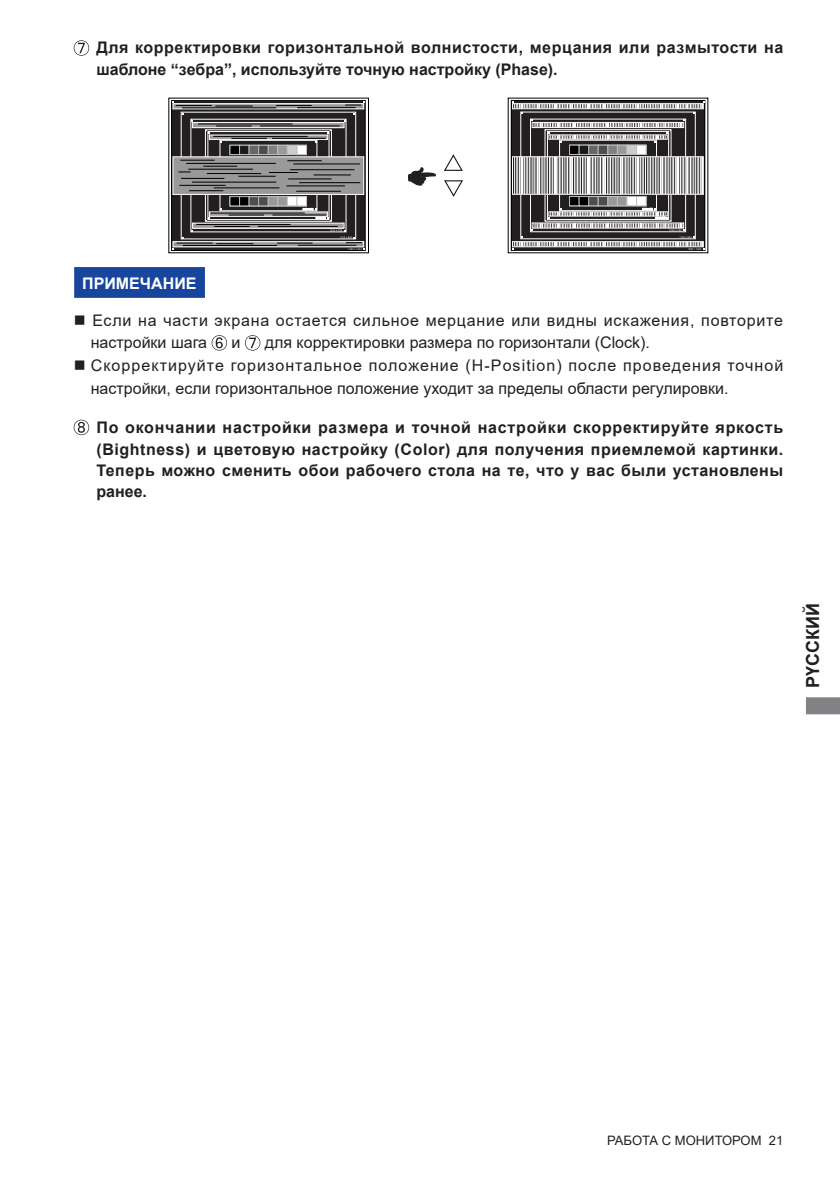
<style>
.page{position:relative;width:840px;height:1191px;background:#fff}
.page>*{position:absolute;margin:0;border:0;box-sizing:border-box;transform-origin:0 0}
.t1{font:700 18px "Arial";color:#231f20}
.t2{font:700 16px/21.2px "Arial";letter-spacing:.03em;color:#231f20;text-align:justify}
.t3{font:16px/22.6px "Arial";letter-spacing:.01em;color:#231f20}
.t4{font:16px/22.6px "Arial";letter-spacing:.035em;color:#231f20}
.t5{font:16px "Arial";color:#231f20}
.t6{font:700 16px "Arial";color:#fff}
.t7{font:13px "Arial";color:#231f20}
</style>
<div class="page">
<svg style="left:806px;top:697px;width:33px;height:17px"></svg>
<svg style="left:511px;top:101px;width:193px;height:149px"></svg>
<svg style="left:168px;top:98px;width:200px;height:155px"></svg>
<hr style="left:288px;top:179px;width:43px;height:1px;background:#000">
<hr style="left:299px;top:182px;width:61px;height:1px;background:#000">
<hr style="left:286px;top:185px;width:59px;height:1px;background:#000">
<hr style="left:296px;top:191px;width:45px;height:1px;background:#000">
<hr style="left:198px;top:124px;width:94px;height:1px;background:#000">
<hr style="left:216px;top:126px;width:35px;height:1px;background:#000">
<hr style="left:260px;top:126px;width:79px;height:1px;background:#000">
<hr style="left:213px;top:136px;width:94px;height:1px;background:#000">
<hr style="left:231px;top:138px;width:36px;height:1px;background:#000">
<hr style="left:272px;top:138px;width:53px;height:1px;background:#000">
<hr style="left:210px;top:213px;width:95px;height:1px;background:#000">
<hr style="left:228px;top:215px;width:36px;height:1px;background:#000">
<hr style="left:272px;top:215px;width:54px;height:1px;background:#000">
<hr style="left:196px;top:224px;width:94px;height:1px;background:#000">
<hr style="left:214px;top:226px;width:35px;height:1px;background:#000">
<hr style="left:258px;top:226px;width:79px;height:1px;background:#000">
<svg style="left:211px;top:335px;width:16px;height:15px"></svg>
<svg style="left:245px;top:335px;width:15px;height:15px"></svg>
<svg style="left:74px;top:420px;width:15px;height:15px"></svg>
<svg style="left:74px;top:40px;width:15px;height:16px"></svg>
<div style="left:74px;top:267px;width:130px;height:30px;background:#18469d;border:1px solid #18469d"></div>
<svg style="left:408px;top:167px;width:28px;height:19px"></svg>
<svg style="left:444px;top:154px;width:18px;height:43px"></svg>
<p class="t2" style="left:96px;top:37px;width:688px">Для корректировки горизонтальной волнистости, мерцания или размытости на шаблоне “зебра”, используйте точную настройку (Phase).</p>
<p class="t6" style="left:82px;top:272px;width:116px">ПРИМЕЧАНИЕ</p>
<p class="t4" style="left:91px;top:309px;width:693px;text-indent:-17px">■ Если на части экрана остается сильное мерцание или видны искажения, повторите настройки шага</p>
<p class="t4" style="left:231px;top:331px;width:10px">и</p>
<p class="t5" style="left:265px;top:332px;width:386px">для корректировки размера по горизонтали (Clock).</p>
<p class="t3" style="left:91px;top:354px;width:693px;text-indent:-17px">■ Скорректируйте горизонтальное положение (H-Position) после проведения точной настройки, если горизонтальное положение уходит за пределы области регулировки.</p>
<p class="t2" style="left:96px;top:417px;width:688px">По окончании настройки размера и точной настройки скорректируйте яркость (Bightness) и цветовую настройку (Color) для получения приемлемой картинки.<br>Теперь можно сменить обои рабочего стола на те, что у вас были установлены ранее.</p>
<p class="t1" style="left:799px;top:688px;width:86px;rotate:-90deg">РҮССКИЙ</p>
<p class="t7" style="left:606px;top:1131px;width:177px">РАБОТА С МОНИТОРОМ 21</p>
</div>
